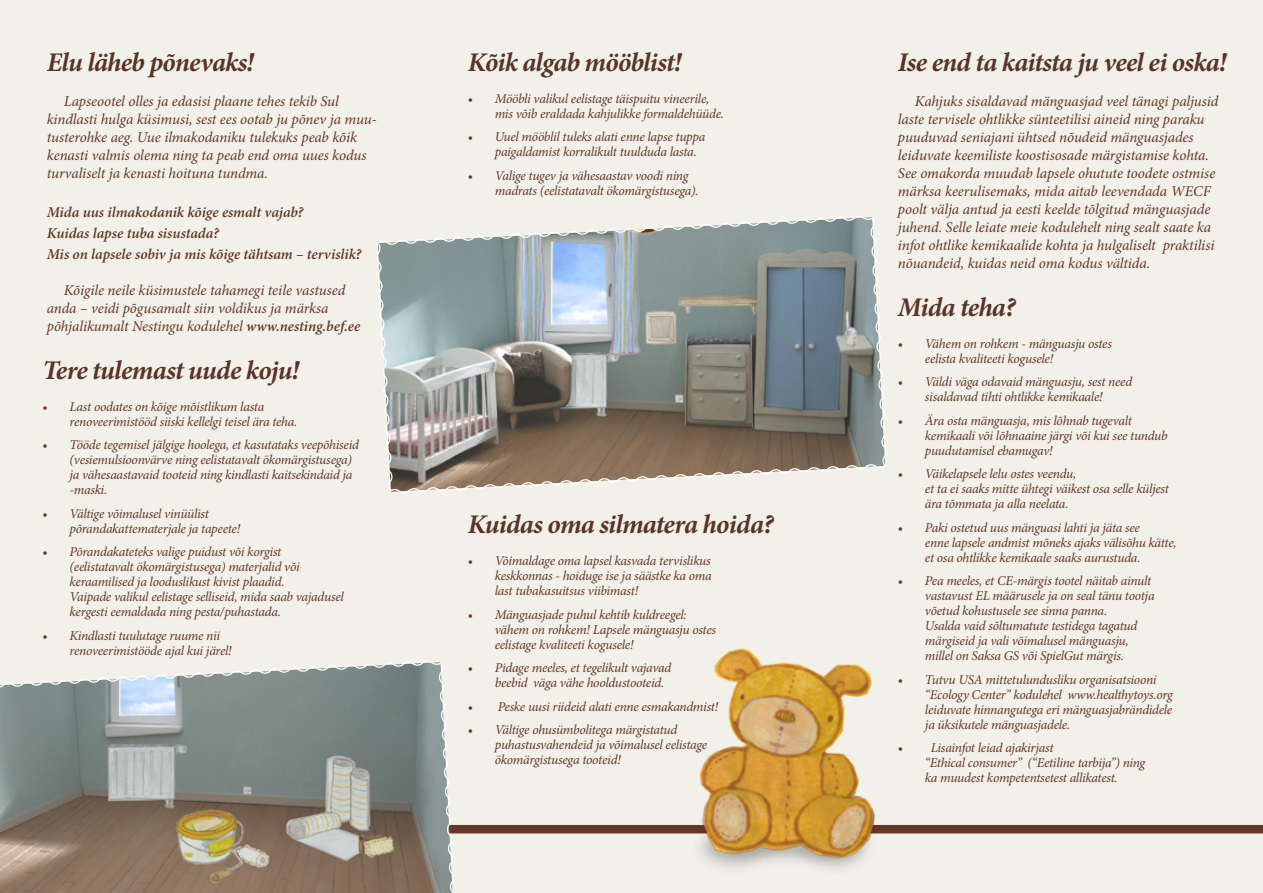
<style>
.page{position:relative;width:1263px;height:893px;background:#f1f0e9}
.page>*{position:absolute;margin:0;border:0;box-sizing:border-box;transform-origin:0 0}
.t1{font:italic 700 27px "Minion Pro";letter-spacing:-.03em;color:#593427}
.t2{font:italic 15px/18px "Minion Pro";letter-spacing:-.005em;color:#653727}
.t3{font:italic 600 15px/21px "Minion Pro";letter-spacing:-.005em;color:#653727}
.t4{font:italic 13.5px/15px "Minion Pro";letter-spacing:-.025em;color:#653727}
.s1{font-weight:600}
</style>
<div class="page">
<div style="left:457px;top:825px;width:806px;height:8px;background:#653727"></div>
<svg style="left:0;top:661px;width:457px;height:232px;background:#909087"></svg>
<img style="left:376px;top:216px;width:511px;height:277px">
<img style="left:684px;top:648px;width:208px;height:221px">
<h1 class="t1" style="left:47px;top:43px;width:209px">Elu läheb põnevaks!</h1>
<p class="t2" style="left:47px;top:92px;width:332px;text-indent:17px">Lapseootel olles ja edasisi plaane tehes tekib Sul kindlasti hulga küsimusi, sest ees ootab ju põnev ja muu&shy;tusterohke aeg. Uue ilmakodaniku tulekuks peab kõik kenasti valmis olema ning ta peab end oma uues kodus turvaliselt ja kenasti hoituna tundma.</p>
<p class="t3" style="left:47px;top:202px;width:316px">Mida uus ilmakodanik kõige esmalt vajab?<br>Kuidas lapse tuba sisustada?<br>Mis on lapsele sobiv ja mis kõige tähtsam – tervislik?</p>
<p class="t2" style="left:47px;top:281px;width:315px;text-indent:17px">Kõigile neile küsimustele tahamegi teile vastused anda – veidi põgusamalt siin voldikus ja märksa põhjalikumalt Nestingu kodulehel <span class="s1">www.nesting.bef.ee</span></p>
<h1 class="t1" style="left:43px;top:351px;width:258px">Tere tulemast uude koju!</h1>
<p class="t4" style="left:70px;top:399px;width:229px;text-indent:-27px">• Last oodates on kõige mõistlikum lasta renoveerimistööd siiski kellelgi teisel ära teha.</p>
<p class="t4" style="left:70px;top:438px;width:291px;text-indent:-27px">• Tööde tegemisel jälgige hoolega, et kasutataks veepõhiseid (vesiemulsioonvärve ning eelistatavalt ökomärgistusega) ja vähesaastavaid tooteid ning kindlasti kaitsekindaid ja -maski.</p>
<p class="t4" style="left:70px;top:506px;width:172px;text-indent:-27px">• Vältige võimalusel vinüülist põrandakattematerjale ja tapeete!</p>
<p class="t4" style="left:70px;top:545px;width:276px;text-indent:-27px">• Põrandakateteks valige puidust või korgist (eelistatavalt ökomärgistusega) materjalid või keraamilised ja looduslikust kivist plaadid.<br>Vaipade valikul eelistage selliseid, mida saab vajadusel kergesti eemaldada ning pesta/puhastada.</p>
<p class="t4" style="left:70px;top:628px;width:164px;text-indent:-27px">• Kindlasti tuulutage ruume nii renoveerimistööde ajal kui järel!</p>
<h1 class="t1" style="left:468px;top:43px;width:215px">Kõik algab mööblist!</h1>
<p class="t4" style="left:495px;top:91px;width:231px;text-indent:-27px">• Mööbli valikul eelistage täispuitu vineerile, mis võib eraldada kahjulikke formaldehüüde.</p>
<p class="t4" style="left:495px;top:129px;width:212px;text-indent:-27px">• Uuel mööblil tuleks alati enne lapse tuppa paigaldamist korralikult tuulduda lasta.</p>
<p class="t4" style="left:495px;top:168px;width:205px;text-indent:-27px">• Valige tugev ja vähesaastav voodi ning madrats (eelistatavalt ökomärgistusega).</p>
<h1 class="t1" style="left:468px;top:505px;width:307px">Kuidas oma silmatera hoida?</h1>
<p class="t4" style="left:495px;top:553px;width:219px;text-align:justify;text-indent:-27px">• Võimaldage oma lapsel kasvada tervislikus keskkonnas - hoiduge ise ja säästke ka oma last tubakasuitsus viibimast!</p>
<p class="t4" style="left:495px;top:607px;width:223px;text-indent:-27px">• Mänguasjade puhul kehtib kuldreegel: vähem on rohkem! Lapsele mänguasju ostes eelistage kvaliteeti kogusele!</p>
<p class="t4" style="left:495px;top:660px;width:178px;text-indent:-27px">• Pidage meeles, et tegelikult vajavad beebid väga vähe hooldustooteid.</p>
<p class="t4" style="left:468px;top:699px;width:252px">• Peske uusi riideid alati enne esmakandmist!</p>
<p class="t4" style="left:495px;top:722px;width:214px;text-indent:-27px">• Vältige ohusümbolitega märgistatud puhastusvahendeid ja võimalusel eelistage ökomärgistusega tooteid!</p>
<h1 class="t1" style="left:898px;top:43px;width:330px">Ise end ta kaitsta ju veel ei oska!</h1>
<p class="t2" style="left:898px;top:92px;width:322px;text-indent:17px">Kahjuks sisaldavad mänguasjad veel tänagi paljusid laste tervisele ohtlikke sünteetilisi aineid ning paraku puuduvad seniajani ühtsed nõudeid mänguasjades leiduvate keemiliste koostisosade märgistamise kohta.<br>See omakorda muudab lapsele ohutute toodete ostmise märksa keerulisemaks, mida aitab leevendada WECF poolt välja antud ja eesti keelde tõlgitud mänguasjade juhend. Selle leiate meie kodulehelt ning sealt saate ka infot ohtlike kemikaalide kohta ja hulgaliselt praktilisi nõuandeid, kuidas neid oma kodus vältida.</p>
<h1 class="t1" style="left:898px;top:288px;width:119px">Mida teha?</h1>
<p class="t4" style="left:925px;top:336px;width:188px;text-indent:-27px">• Vähem on rohkem - mänguasju ostes eelista kvaliteeti kogusele!</p>
<p class="t4" style="left:898px;top:374px;width:236px;text-align:center">• Väldi väga odavaid mänguasju, sest need sisaldavad tihti ohtlikke kemikaale!</p>
<p class="t4" style="left:925px;top:413px;width:244px;text-indent:-27px">• Ära osta mänguasja, mis lõhnab tugevalt kemikaali või lõhnaaine järgi või kui see tundub puudutamisel ebamugav!</p>
<p class="t4" style="left:925px;top:466px;width:246px;text-indent:-27px">• Väikelapsele lelu ostes veendu,<br>et ta ei saaks mitte ühtegi väikest osa selle küljest ära tõmmata ja alla neelata.</p>
<p class="t4" style="left:925px;top:520px;width:253px;text-indent:-27px">• Paki ostetud uus mänguasi lahti ja jäta see<br>enne lapsele andmist mõneks ajaks välisõhu kätte, et osa ohtlikke kemikaale saaks aurustuda.</p>
<p class="t4" style="left:925px;top:573px;width:231px;text-indent:-27px">• Pea meeles, et CE-märgis tootel näitab ainult vastavust EL määrusele ja on seal tänu tootja võetud kohustusele see sinna panna.<br>Usalda vaid sõltumatute testidega tagatud märgiseid ja vali võimalusel mänguasju, millel on Saksa GS või SpielGut märgis.</p>
<p class="t4" style="left:925px;top:672px;width:249px;text-indent:-27px">• Tutvu USA mittetulundusliku organisatsiooni “Ecology Center” kodulehel www.healthytoys.org leiduvate hinnangutega eri mänguasjabrändidele ja üksikutele mänguasjadele.</p>
<p class="t4" style="left:925px;top:740px;width:222px;text-indent:-27px">• Lisainfot leiad ajakirjast<br>“Ethical consumer” (“Eetiline tarbija”) ning ka muudest kompetentsetest allikatest.</p>
</div>
